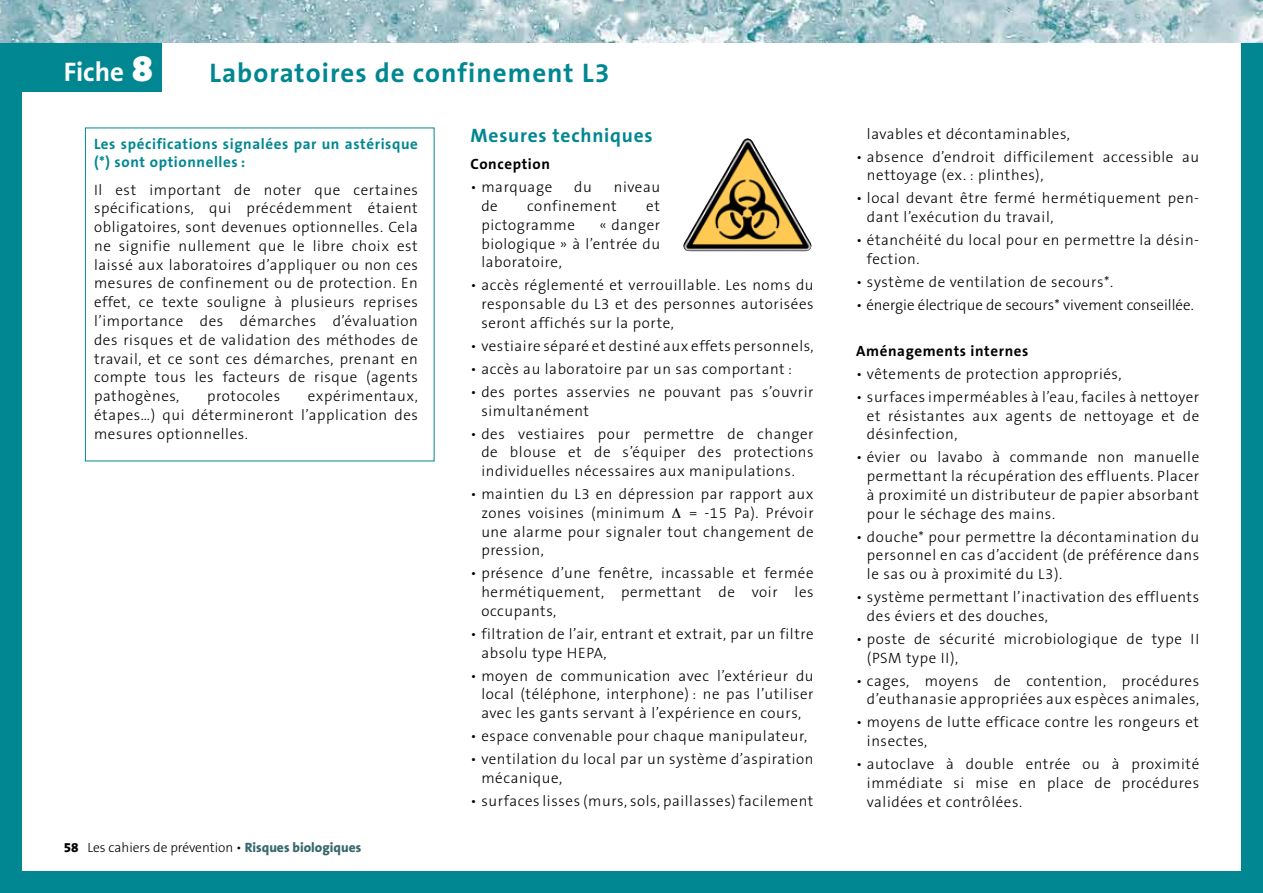
<style>
.page{position:relative;width:1263px;height:893px;background:#fff}
.page>*{position:absolute;margin:0;border:0;box-sizing:border-box;transform-origin:0 0}
.t1{font:700 27px "The Sans B7";letter-spacing:.04em;color:#008791}
.t2{font:700 27px "The Sans B7";color:#fff}
.t3{font:700 19.5px "The Sans B7";letter-spacing:.04em;color:#008791}
.t4{font:300 15px/18.8px "The Sans B3";letter-spacing:.04em;color:#000;text-align:justify}
.t5{font:700 15px/18.8px "The Sans B7";letter-spacing:.04em;color:#008791}
.t6{font:300 15px "The Sans B3";color:#000}
.t7{font:700 15px "The Sans B7";letter-spacing:.04em;color:#000}
.t8{font:300 13.5px "The Sans B3";color:#000}
.s1{font-family:"The Sans B9";font-weight:900;font-size:37.5px}
.s2{font-family:"The Sans B8";font-weight:800}
.s3{font-family:"The Sans B8";font-weight:800;color:#37686b}
</style>
<div class="page">
<div style="left:0;top:17px;width:21px;height:876px;background:#008791"></div>
<div style="left:1242px;top:17px;width:21px;height:876px;background:#008791"></div>
<div style="left:0;top:17px;width:162px;height:74px;background:#008791"></div>
<div style="left:0;top:872px;width:1263px;height:21px;background:#008791"></div>
<img style="left:0;top:0;width:1262px;height:43px">
<img style="left:703px;top:138px;width:44px;height:71px">
<img style="left:1262px;top:0;width:1px;height:43px">
<h1 class="t2" style="left:64px;top:58px;width:91px">Fiche <span class="s1">8</span></h1>
<h1 class="t1" style="left:209px;top:59px;width:402px">Laboratoires de confinement L3</h1>
<p class="t5" style="left:94px;top:135px;width:325px">Les spécifications signalées par un astérisque (*) sont optionnelles :</p>
<p class="t4" style="left:94px;top:181px;width:325px">Il est important de noter que certaines spécifications, qui précédemment étaient obligatoires, sont devenues optionnelles. Cela ne signifie nullement que le libre choix est laissé aux laboratoires d’appliquer ou non ces mesures de confinement ou de protection. En effet, ce texte souligne à plusieurs reprises l’importance des démarches d’évaluation des risques et de validation des méthodes de travail, et ce sont ces démarches, prenant en compte tous les facteurs de risque (agents pathogènes,</p>
<p class="t4" style="left:94px;top:387px;width:325px;text-indent:214px">expérimentaux, étapes…) qui détermineront l’application des mesures optionnelles.</p>
<p class="t4" style="left:207px;top:387px;width:74px">protocoles</p>
<p class="t8" style="left:64px;top:841px;width:299px"><span class="s2">58</span> Les cahiers de prévention • <span class="s3">Risques biologiques</span></p>
<h2 class="t3" style="left:471px;top:125px;width:184px">Mesures techniques</h2>
<p class="t7" style="left:471px;top:156px;width:81px">Conception</p>
<p class="t4" style="left:471px;top:179px;width:83px">• marquage</p>
<p class="t4" style="left:574px;top:179px;width:19px">du</p>
<p class="t4" style="left:614px;top:179px;width:48px">niveau</p>
<p class="t4" style="left:481px;top:197px;width:18px">de</p>
<p class="t4" style="left:527px;top:197px;width:91px">confinement</p>
<p class="t4" style="left:646px;top:197px;width:15px">et</p>
<p class="t4" style="left:481px;top:216px;width:95px">pictogramme</p>
<p class="t4" style="left:481px;top:216px;width:180px;text-indent:118px">« danger biologique » à l’entrée du laboratoire,</p>
<p class="t4" style="left:481px;top:277px;width:334px;text-indent:-11px">• accès réglementé et verrouillable. Les noms du responsable du L3 et des personnes autorisées seront affichés sur la porte,</p>
<p class="t4" style="left:471px;top:337px;width:345px">• vestiaire séparé et destiné aux effets personnels,</p>
<p class="t4" style="left:471px;top:360px;width:323px">• accès au laboratoire par un sas comportant :</p>
<p class="t4" style="left:481px;top:383px;width:334px;text-indent:-11px">• des portes asservies ne pouvant pas s’ouvrir simultanément</p>
<p class="t4" style="left:481px;top:425px;width:334px;text-indent:-11px">• des vestiaires pour permettre de changer de blouse et de s’équiper des protections individuelles nécessaires aux manipulations.</p>
<p class="t4" style="left:481px;top:485px;width:334px;text-indent:-11px">• maintien du L3 en dépression par rapport aux zones voisines (minimum</p>
<p class="t4" style="left:481px;top:504px;width:334px;text-indent:208px">= -15 Pa). Prévoir une alarme pour signaler tout changement de pression,</p>
<p class="t4" style="left:481px;top:565px;width:334px;text-indent:-11px">• présence d’une fenêtre, incassable et fermée hermétiquement, permettant de voir les occupants,</p>
<p class="t4" style="left:481px;top:625px;width:334px;text-indent:-11px">• filtration de l’air, entrant et extrait, par un filtre absolu type HEPA,</p>
<p class="t4" style="left:481px;top:667px;width:334px;text-indent:-11px">• moyen de communication avec l’extérieur du local (téléphone, interphone) : ne pas l’utiliser avec les gants servant à l’expérience en cours,</p>
<p class="t4" style="left:471px;top:727px;width:338px">• espace convenable pour chaque manipulateur,</p>
<p class="t4" style="left:481px;top:750px;width:334px;text-indent:-11px">• ventilation du local par un système d’aspiration mécanique,</p>
<p class="t4" style="left:471px;top:792px;width:344px">• surfaces lisses (murs, sols, paillasses) facilement</p>
<p class="t4" style="left:867px;top:125px;width:204px">lavables et décontaminables,</p>
<p class="t4" style="left:867px;top:148px;width:334px;text-indent:-11px">• absence d’endroit difficilement accessible au nettoyage (ex. : plinthes),</p>
<p class="t4" style="left:867px;top:189px;width:334px;text-indent:-11px">• local devant être fermé hermétiquement pen&shy;dant l’exécution du travail,</p>
<p class="t4" style="left:867px;top:231px;width:334px;text-indent:-11px">• étanchéité du local pour en permettre la désin&shy;fection.</p>
<p class="t4" style="left:856px;top:273px;width:259px">• système de ventilation de secours*.</p>
<p class="t6" style="left:856px;top:297px;width:339px">• énergie électrique de secours* vivement conseillée.</p>
<p class="t7" style="left:856px;top:343px;width:174px">Aménagements internes</p>
<p class="t4" style="left:856px;top:365px;width:267px">• vêtements de protection appropriés,</p>
<p class="t4" style="left:867px;top:388px;width:334px;text-indent:-11px">• surfaces imperméables à l’eau, faciles à nettoyer et résistantes aux agents de nettoyage et de désinfection,</p>
<p class="t4" style="left:867px;top:448px;width:334px;text-indent:-11px">• évier ou lavabo à commande non manuelle permettant la récupération des effluents. Placer à proximité un distributeur de papier absorbant pour le séchage des mains.</p>
<p class="t4" style="left:867px;top:528px;width:334px;text-indent:-11px">• douche* pour permettre la décontamination du personnel en cas d’accident (de préférence dans le sas ou à proximité du L3).</p>
<p class="t4" style="left:867px;top:588px;width:334px;text-indent:-11px">• système permettant l’inactivation des effluents des éviers et des douches,</p>
<p class="t4" style="left:867px;top:630px;width:334px;text-indent:-11px">• poste de sécurité microbiologique de type II (PSM type II),</p>
<p class="t4" style="left:856px;top:672px;width:344px;text-align:right">• cages, moyens de contention, procédures d’euthanasie appropriées aux espèces animales,</p>
<p class="t4" style="left:867px;top:713px;width:334px;text-indent:-11px">• moyens de lutte efficace contre les rongeurs et insectes,</p>
<p class="t4" style="left:867px;top:755px;width:334px;text-indent:-11px">• autoclave à double entrée ou à proximité immédiate si mise en place de procédures validées et contrôlées.</p>
</div>
